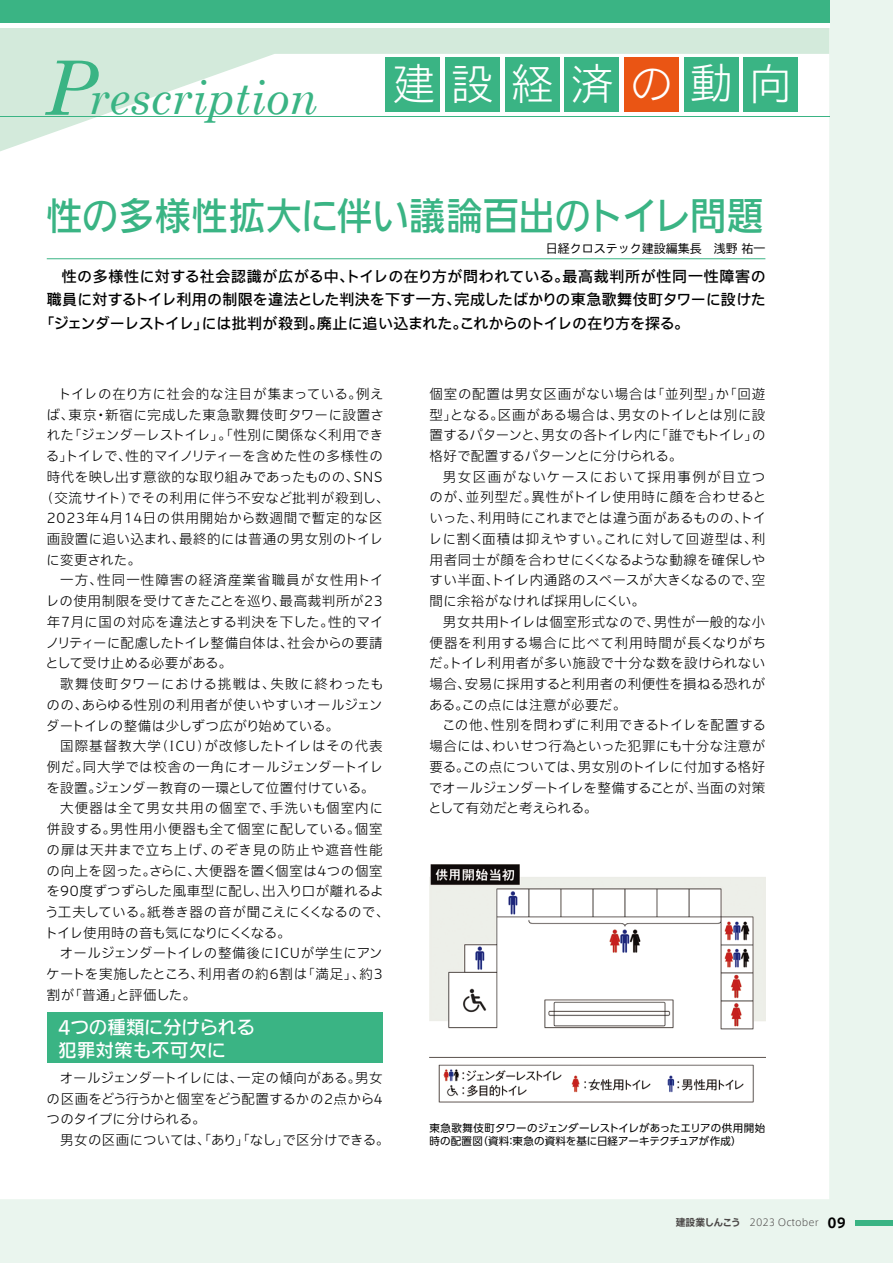
<style>
.page{position:relative;width:893px;height:1263px;background:#eaf5ee}
.page>*{position:absolute;margin:0;border:0;box-sizing:border-box;transform-origin:0 0}
.t1{font:italic 46.5px "Century Schoolbook";color:#3ab484}
.t2{font:43.5px "TB Go Std SL";letter-spacing:.37em;color:#fff}
.t3{font:500 37.5px "Iwa UD Go Dsp Pro";letter-spacing:.015em;color:#3ab484;scale:.95 1}
.t4{font:500 18px/23px "Iwa UD Go Dsp Pro";letter-spacing:.025em;color:#fff}
.t5{font:500 15px "Iwa UCDA Goth Std";letter-spacing:.01em;color:#000}
.t6{font:500 15px "Iwa UCDA Goth Std";letter-spacing:.045em;color:#000}
.t7{font:500 15px "Iwa UCDA Goth Std";letter-spacing:-.03em;color:#000}
.t8{font:300 13.5px/20.7px "Iwa UCDA Goth Std";letter-spacing:.03em;color:#000;text-align:justify}
.t9{font:300 13.5px "Iwa UCDA Goth Std";letter-spacing:.005em;color:#000}
.t10{font:300 13.5px "Iwa UCDA Goth Std";letter-spacing:.075em;color:#000}
.t11{font:300 13.5px "Iwa UCDA Goth Std";letter-spacing:.055em;color:#000}
.t12{font:300 13.5px "Iwa UCDA Goth Std";letter-spacing:-.005em;color:#000}
.t13{font:300 13.5px "Iwa UCDA Goth Std";letter-spacing:.065em;color:#000}
.t14{font:300 13.5px "Iwa UCDA Goth Std";letter-spacing:.01em;color:#000}
.t15{font:300 13.5px "Iwa UCDA Goth Std";letter-spacing:.07em;color:#000}
.t16{font:300 13.5px "Iwa UCDA Goth Std";letter-spacing:.08em;color:#000}
.t17{font:300 13.5px "Iwa UCDA Goth Std";letter-spacing:-.03em;color:#000}
.t18{font:100 12px "Iwa UCDA Goth Std";color:#000}
.t19{font:10.5px/12.8px "UD Shin Go Pro";letter-spacing:.015em;color:#000}
.t20{font:300 9.75px "Axis Std";color:#4c4948}
.s1{font-size:75px}
.s2{font-weight:700}
.s3{font-weight:700;font-size:13.5px;color:#000}
</style>
<div class="page">
<div style="left:0;top:151px;width:829px;height:1048px;background:#fff"></div>
<div style="left:855px;top:1219px;width:38px;height:6px;background:#3ab484"></div>
<hr style="left:47px;top:258px;width:718px;height:1px;background:#3ab484">
<div style="left:47px;top:1012px;width:336px;height:51px;background:#3ab484"></div>
<img style="left:429px;top:865px;width:336px;height:245px">
<svg style="left:0;top:28px;width:829px;height:123px;background:#ebf5ef"></svg>
<hr style="left:0;top:116px;width:829px;height:1px;background:#3ab484">
<div style="left:385px;top:57px;width:55px;height:55px;background:#3ab484"></div>
<div style="left:445px;top:57px;width:55px;height:55px;background:#3ab484"></div>
<div style="left:505px;top:57px;width:55px;height:55px;background:#3ab484"></div>
<div style="left:564px;top:57px;width:55px;height:55px;background:#3ab484"></div>
<div style="left:624px;top:57px;width:55px;height:55px;background:#ea5514"></div>
<div style="left:684px;top:57px;width:55px;height:55px;background:#3ab484"></div>
<div style="left:743px;top:57px;width:55px;height:55px;background:#3ab484"></div>
<div style="left:0;top:0;width:829px;height:24px;background:#3ab484"></div>
<div style="left:0;top:23px;width:829px;height:5px;background:#fff"></div>
<h1 class="t1" style="left:45px;top:69px;width:274px"><span class="s1">P</span>rescription</h1>
<h2 class="t2" style="left:392px;top:46px;width:402px">建設経済の動向</h2>
<h3 class="t3" style="left:47px;top:188px;width:756px">性の多様性拡大に伴い議論百出のトイレ問題</h3>
<p class="t18" style="left:546px;top:240px;width:221px">日経クロステック建設編集長　浅野 祐一</p>
<p class="t6" style="left:62px;top:266px;width:705px">性の多様性に対する社会認識が広がる中、トイレの在り方が問われている。最高裁判所が性同一性障害の</p>
<p class="t5" style="left:47px;top:289px;width:721px">職員に対するトイレ利用の制限を違法とした判決を下す一方、完成したばかりの東急歌舞伎町タワーに設けた</p>
<p class="t7" style="left:40px;top:312px;width:651px">「ジェンダーレストイレ」には批判が殺到。廃止に追い込まれた。これからのトイレの在り方を探る。</p>
<p class="t8" style="left:58px;top:383px;width:327px">トイレの在り方に社会的な注目が集まっている。例え</p>
<p class="t11" style="left:47px;top:405px;width:339px">ば、東京・新宿に完成した東急歌舞伎町タワーに設置さ</p>
<p class="t12" style="left:47px;top:426px;width:338px">れた「ジェンダーレストイレ」。「性別に関係なく利用でき</p>
<p class="t8" style="left:46px;top:445px;width:338px">る」トイレで、性的マイノリティーを含めた性の多様性の</p>
<p class="t8" style="left:47px;top:465px;width:337px">時代を映し出す意欲的な取り組みであったものの、SNS</p>
<p class="t8" style="left:40px;top:486px;width:350px">（交流サイト）でその利用に伴う不安など批判が殺到し、</p>
<p class="t13" style="left:47px;top:509px;width:337px">2023年4月14日の供用開始から数週間で暫定的な区</p>
<p class="t8" style="left:47px;top:528px;width:338px">画設置に追い込まれ、最終的には普通の男女別のトイレ</p>
<p class="t8" style="left:47px;top:548px;width:96px">に変更された。</p>
<p class="t16" style="left:60px;top:571px;width:325px">一方、性同一性障害の経済産業省職員が女性用トイ</p>
<p class="t8" style="left:46px;top:590px;width:338px">レの使用制限を受けてきたことを巡り、最高裁判所が23</p>
<p class="t8" style="left:47px;top:611px;width:338px">年7月に国の対応を違法とする判決を下した。性的マイ</p>
<p class="t9" style="left:46px;top:633px;width:338px">ノリティーに配慮したトイレ整備自体は、社会からの要請</p>
<p class="t9" style="left:45px;top:654px;width:188px">として受け止める必要がある。</p>
<p class="t10" style="left:60px;top:674px;width:325px">歌舞伎町タワーにおける挑戦は、失敗に終わったも</p>
<p class="t8" style="left:47px;top:693px;width:338px">のの、あらゆる性別の利用者が使いやすいオールジェン</p>
<p class="t9" style="left:46px;top:716px;width:294px">ダートイレの整備は少しずつ広がり始めている。</p>
<p class="t10" style="left:60px;top:737px;width:324px">国際基督教大学（ICU）が改修したトイレはその代表</p>
<p class="t8" style="left:47px;top:756px;width:338px">例だ。同大学では校舎の一角にオールジェンダートイレ</p>
<p class="t8" style="left:46px;top:776px;width:330px">を設置。ジェンダー教育の一環として位置付けている。</p>
<p class="t10" style="left:60px;top:799px;width:324px">大便器は全て男女共用の個室で、手洗いも個室内に</p>
<p class="t8" style="left:47px;top:818px;width:337px">併設する。男性用小便器も全て個室に配している。個室</p>
<p class="t15" style="left:47px;top:840px;width:338px">の扉は天井まで立ち上げ、のぞき見の防止や遮音性能</p>
<p class="t8" style="left:47px;top:859px;width:338px">の向上を図った。さらに、大便器を置く個室は4つの個室</p>
<p class="t8" style="left:46px;top:880px;width:339px">を90度ずつずらした風車型に配し、出入り口が離れるよ</p>
<p class="t14" style="left:45px;top:902px;width:345px">う工夫している。紙巻き器の音が聞こえにくくなるので、</p>
<p class="t17" style="left:45px;top:923px;width:247px">トイレ使用時の音も気になりにくくなる。</p>
<p class="t8" style="left:60px;top:942px;width:324px">オールジェンダートイレの整備後にICUが学生にアン</p>
<p class="t11" style="left:46px;top:964px;width:338px">ケートを実施したところ、利用者の約6割は「満足」、約3</p>
<p class="t9" style="left:47px;top:985px;width:151px">割が「普通」と評価した。</p>
<h3 class="t4" style="left:58px;top:1016px;width:198px">4つの種類に分けられる犯罪対策も不可欠に</h3>
<p class="t8" style="left:47px;top:1066px;width:338px;text-indent:13px">オールジェンダートイレには、一定の傾向がある。男女の区画をどう行うかと個室をどう配置するかの2点から4つのタイプに分けられる。</p>
<p class="t8" style="left:60px;top:1129px;width:331px">男女の区画については、「あり」「なし」で区分けできる。</p>
<p class="t8" style="left:429px;top:383px;width:338px">個室の配置は男女区画がない場合は「並列型」か「回遊型」となる。区画がある場合は、男女のトイレとは別に設置するパターンと、男女の各トイレ内に「誰でもトイレ」の格好で配置するパターンとに分けられる。</p>
<p class="t8" style="left:429px;top:465px;width:339px;text-indent:14px">男女区画がないケースにおいて採用事例が目立つのが、並列型だ。異性がトイレ使用時に顔を合わせるといった、利用時にこれまでとは違う面があるものの、トイレに割く面積は抑えやすい。これに対して回遊型は、利用者同士が顔を合わせにくくなるような動線を確保しやすい半面、トイレ内通路のスペースが大きくなるので、空間に余裕がなければ採用しにくい。</p>
<p class="t8" style="left:429px;top:611px;width:338px;text-indent:14px">男女共用トイレは個室形式なので、男性が一般的な小便器を利用する場合に比べて利用時間が長くなりがちだ。トイレ利用者が多い施設で十分な数を設けられない場合、安易に採用すると利用者の利便性を損ねる恐れがある。この点には注意が必要だ。</p>
<p class="t8" style="left:428px;top:714px;width:340px;text-indent:14px">この他、性別を問わずに利用できるトイレを配置する場合には、わいせつ行為といった犯罪にも十分な注意が要る。この点については、男女別のトイレに付加する格好でオールジェンダートイレを整備することが、当面の対策として有効だと考えられる。</p>
<p class="t19" style="left:429px;top:1121px;width:337px">東急歌舞伎町タワーのジェンダーレストイレがあったエリアの供用開始時の配置図（資料：東急の資料を基に日経アーキテクチュアが作成）</p>
<p class="t20" style="left:676px;top:1215px;width:172px"><span class="s2">建設業しんこう</span> 2023 October <span class="s3">09</span></p>
</div>
